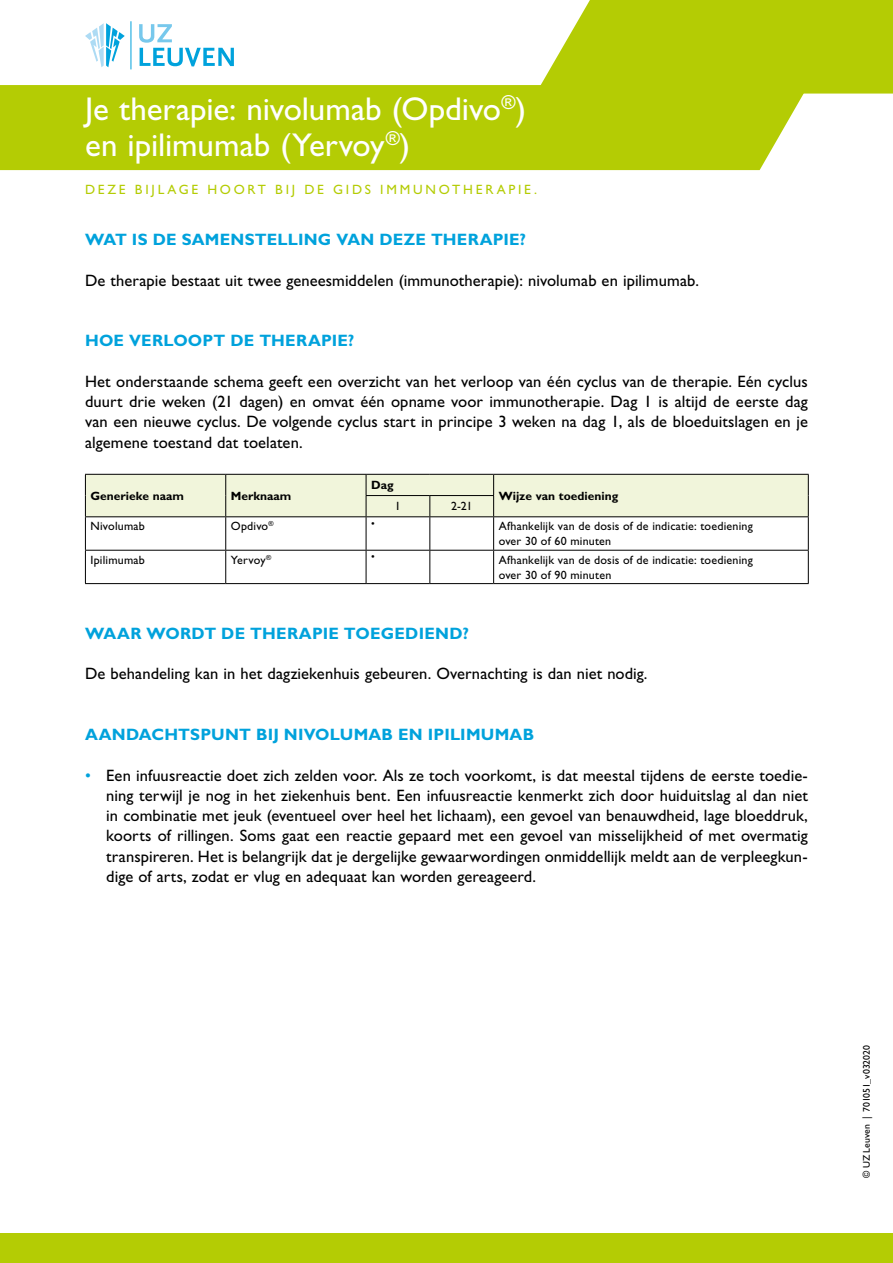
<style>
.page{position:relative;width:893px;height:1263px;background:#fff}
.page>*{position:absolute;margin:0;border:0;box-sizing:border-box;transform-origin:0 0}
.t1{font:33px/36px "Gill Sans Std";color:#fff}
.t2{font:16.5px/20.2px "Gill Sans Std";letter-spacing:.005em;color:#000;text-align:justify}
.t3{font:700 16.5px "Gill Sans Std";letter-spacing:.01em;color:#00a2dc}
.t4{font:13.5px "Gill Sans Std";letter-spacing:.205em;color:#b4cc04}
.t5{font:12px/15px "Gill Sans Std";letter-spacing:.015em;color:#000}
.t6{font:700 12px "Gill Sans Std";color:#000}
.t7{font:10.5px "Gill Sans Std";color:#000}
.t8{font:9.75px "Gill Sans Std";letter-spacing:.005em;color:#000}
.s1{color:#00a2dc}
</style>
<div class="page">
<div style="left:0;top:85px;width:804px;height:85px;background:#b4cc04"></div>
<svg style="left:536px;top:0;width:357px;height:94px;background:#b9cf16"></svg>
<div style="left:0;top:1233px;width:893px;height:30px;background:#b4cc04"></div>
<hr style="left:130px;top:21px;width:1px;height:48px;background:#00a2dc">
<svg style="left:139px;top:24px;width:95px;height:42px"></svg>
<svg style="left:85px;top:23px;width:40px;height:44px"></svg>
<div style="left:85px;top:474px;width:724px;height:42px;background:#f1f5db"></div>
<hr style="left:85px;top:516px;width:141px;height:1px;background:#000">
<hr style="left:85px;top:517px;width:1px;height:33px;background:#000">
<hr style="left:226px;top:516px;width:140px;height:1px;background:#000">
<hr style="left:225px;top:517px;width:1px;height:33px;background:#000">
<hr style="left:366px;top:516px;width:64px;height:1px;background:#000">
<hr style="left:366px;top:517px;width:1px;height:33px;background:#000">
<hr style="left:430px;top:516px;width:64px;height:1px;background:#000">
<hr style="left:429px;top:517px;width:1px;height:33px;background:#000">
<hr style="left:494px;top:516px;width:315px;height:1px;background:#000">
<hr style="left:493px;top:517px;width:1px;height:33px;background:#000">
<hr style="left:808px;top:517px;width:1px;height:33px;background:#000">
<hr style="left:85px;top:550px;width:141px;height:1px;background:#000">
<hr style="left:85px;top:551px;width:1px;height:32px;background:#000">
<hr style="left:226px;top:550px;width:140px;height:1px;background:#000">
<hr style="left:225px;top:551px;width:1px;height:32px;background:#000">
<hr style="left:366px;top:550px;width:64px;height:1px;background:#000">
<hr style="left:366px;top:551px;width:1px;height:32px;background:#000">
<hr style="left:430px;top:550px;width:64px;height:1px;background:#000">
<hr style="left:429px;top:551px;width:1px;height:32px;background:#000">
<hr style="left:494px;top:550px;width:315px;height:1px;background:#000">
<hr style="left:493px;top:551px;width:1px;height:32px;background:#000">
<hr style="left:808px;top:551px;width:1px;height:32px;background:#000">
<hr style="left:85px;top:583px;width:141px;height:1px;background:#000">
<hr style="left:226px;top:583px;width:140px;height:1px;background:#000">
<hr style="left:366px;top:583px;width:64px;height:1px;background:#000">
<hr style="left:430px;top:583px;width:64px;height:1px;background:#000">
<hr style="left:494px;top:583px;width:315px;height:1px;background:#000">
<h1 class="t1" style="left:85px;top:91px;width:442px">Je therapie: nivolumab (Opdivo<sup>®</sup>) en ipilimumab (Yervoy<sup>®</sup>)</h1>
<p class="t4" style="left:85px;top:182px;width:453px">DEZE BIJLAGE HOORT BIJ DE GIDS IMMUNOTHERAPIE.</p>
<p class="t3" style="left:85px;top:230px;width:443px">WAT IS DE SAMENSTELLING VAN DEZE THERAPIE?</p>
<p class="t2" style="left:85px;top:270px;width:615px">De therapie bestaat uit twee geneesmiddelen (immunotherapie): nivolumab en ipilimumab.</p>
<p class="t3" style="left:85px;top:331px;width:271px">HOE VERLOOPT DE THERAPIE?</p>
<p class="t2" style="left:85px;top:371px;width:724px">Het onderstaande schema geeft een overzicht van het verloop van één cyclus van de therapie. Eén cyclus duurt drie weken (21 dagen) en omvat één opname voor immunotherapie. Dag 1 is altijd de eerste dag van een nieuwe cyclus. De volgende cyclus start in principe 3 weken na dag 1, als de bloeduitslagen en je algemene toestand dat toelaten.</p>
<p class="t6" style="left:91px;top:488px;width:95px">Generieke naam</p>
<p class="t6" style="left:231px;top:488px;width:62px">Merknaam</p>
<p class="t6" style="left:371px;top:478px;width:24px">Dag</p>
<p class="t6" style="left:499px;top:488px;width:121px">Wijze van toediening</p>
<p class="t5" style="left:395px;top:499px;width:7px">1</p>
<p class="t5" style="left:451px;top:499px;width:23px">2-21</p>
<p class="t5" style="left:91px;top:519px;width:56px">Nivolumab</p>
<p class="t5" style="left:231px;top:519px;width:44px">Opdivo<sup>®</sup></p>
<p class="t7" style="left:371px;top:517px;width:5px">•</p>
<p class="t5" style="left:499px;top:519px;width:256px">Afhankelijk van de dosis of de indicatie: toediening over 30 of 60 minuten</p>
<p class="t5" style="left:91px;top:552px;width:56px">Ipilimumab</p>
<p class="t5" style="left:231px;top:552px;width:42px">Yervoy<sup>®</sup></p>
<p class="t7" style="left:371px;top:550px;width:5px">•</p>
<p class="t5" style="left:499px;top:552px;width:256px">Afhankelijk van de dosis of de indicatie: toediening over 30 of 90 minuten</p>
<p class="t3" style="left:85px;top:623px;width:385px">WAAR WORDT DE THERAPIE TOEGEDIEND?</p>
<p class="t2" style="left:85px;top:664px;width:564px">De behandeling kan in het dagziekenhuis gebeuren. Overnachting is dan niet nodig.</p>
<p class="t3" style="left:85px;top:725px;width:451px">AANDACHTSPUNT BIJ NIVOLUMAB EN IPILIMUMAB</p>
<p class="t2" style="left:106px;top:765px;width:703px;text-indent:-21px"><span class="s1">•</span> Een infuusreactie doet zich zelden voor. Als ze toch voorkomt, is dat meestal tijdens de eerste toedie&shy;ning terwijl je nog in het ziekenhuis bent. Een infuusreactie kenmerkt zich door huiduitslag al dan niet in combinatie met jeuk (eventueel over heel het lichaam), een gevoel van benauwdheid, lage bloeddruk, koorts of rillingen. Soms gaat een reactie gepaard met een gevoel van misselijkheid of met overmatig transpireren. Het is belangrijk dat je dergelijke gewaarwordingen onmiddellijk meldt aan de verpleegkun&shy;dige of arts, zodat er vlug en adequaat kan worden gereageerd.</p>
<p class="t8" style="left:861px;top:1178px;width:135px;rotate:-90deg">© UZ Leuven | 701051_v032020</p>
</div>
